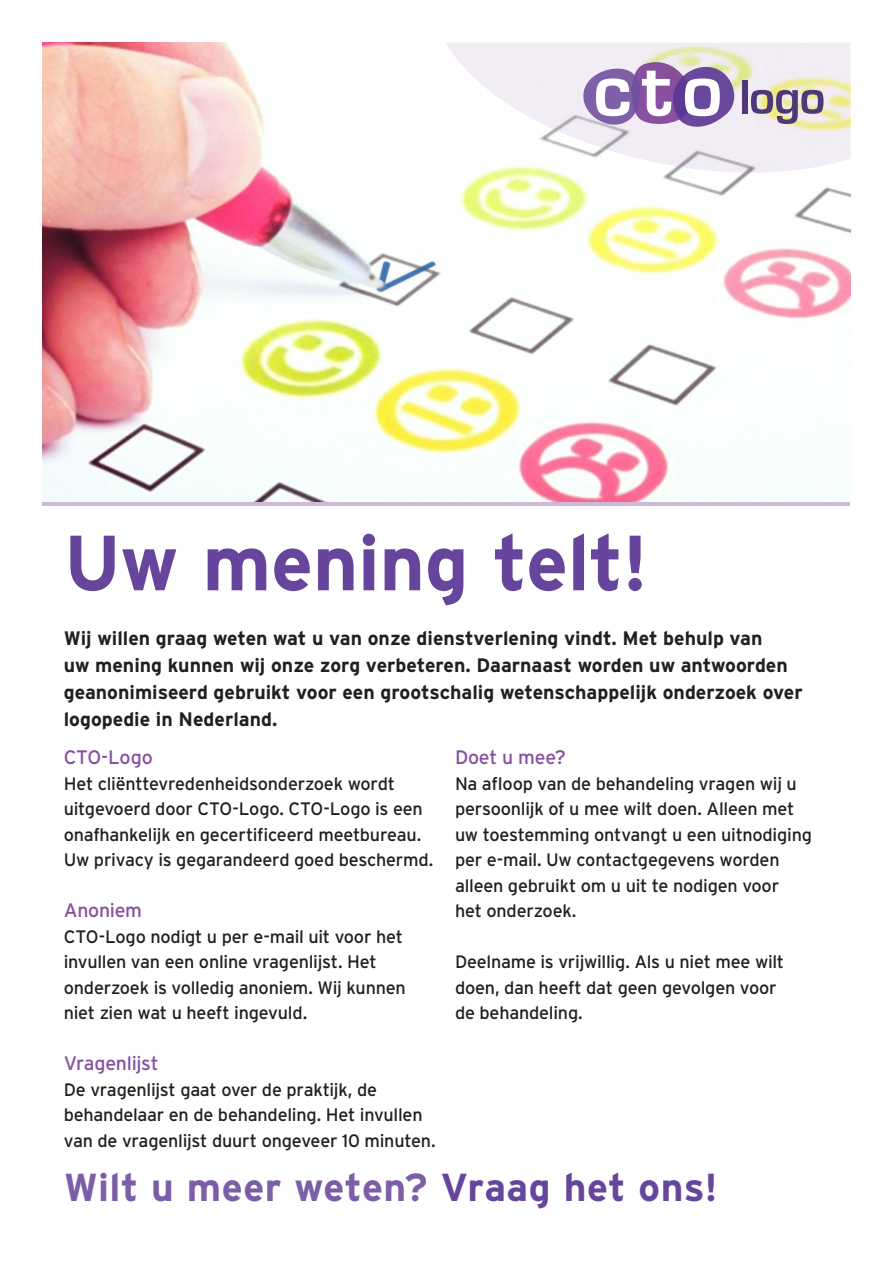
<style>
.page{position:relative;width:893px;height:1263px;background:#fff}
.page>*{position:absolute;margin:0;border:0;box-sizing:border-box;transform-origin:0 0}
.t1{font:700 78px "Interstate";letter-spacing:-.005em;color:#65469c}
.t2{font:700 50.1px "Eurostile";color:#4e387a}
.t3{font:700 39px "Interstate";letter-spacing:.01em;color:#7c5ea8}
.t4{font:700 19.5px/27px "Interstate";color:#231f20}
.t5{font:19.5px "Interstate";letter-spacing:-.015em;color:#864f9f}
.t6{font:18px/25.5px "Interstate";letter-spacing:-.015em;color:#231f20}
.s1{font-size:79.05px;color:#fff}
.s2{color:#65469c}
</style>
<div class="page">
<img style="left:43px;top:43px;width:807px;height:459px">
<svg style="left:445px;top:43px;width:405px;height:131px;fill:#f3edf5"></svg>
<svg style="left:583px;top:62px;width:151px;height:65px;background:#9273b0"></svg>
<p class="t2" style="left:593px;top:70px;width:234px"><span class="s1">cto</span> logo</p>
<p class="t1" style="left:64px;top:519px;width:586px">Uw mening telt!</p>
<p class="t4" style="left:64px;top:625px;width:740px">Wij willen graag weten wat u van onze dienstverlening vindt. Met behulp van<br>uw mening kunnen wij onze zorg verbeteren. Daarnaast worden uw antwoorden geanonimiseerd gebruikt voor een grootschalig wetenschappelijk onderzoek over logopedie in Nederland.</p>
<p class="t5" style="left:64px;top:746px;width:91px">CTO-Logo</p>
<p class="t6" style="left:64px;top:770px;width:371px">Het cliënttevredenheidsonderzoek wordt uitgevoerd door CTO-Logo. CTO-Logo is een onafhankelijk en gecertificeerd meetbureau.<br>Uw privacy is gegarandeerd goed beschermd.</p>
<p class="t5" style="left:64px;top:899px;width:80px">Anoniem</p>
<p class="t6" style="left:64px;top:923px;width:344px">CTO-Logo nodigt u per e-mail uit voor het invullen van een online vragenlijst. Het onderzoek is volledig anoniem. Wij kunnen niet zien wat u heeft ingevuld.</p>
<p class="t5" style="left:64px;top:1052px;width:96px">Vragenlijst</p>
<p class="t6" style="left:64px;top:1076px;width:373px">De vragenlijst gaat over de praktijk, de behandelaar en de behandeling. Het invullen van de vragenlijst duurt ongeveer 10 minuten.</p>
<p class="t5" style="left:455px;top:746px;width:112px">Doet u mee?</p>
<p class="t6" style="left:455px;top:770px;width:358px">Na afloop van de behandeling vragen wij u persoonlijk of u mee wilt doen. Alleen met uw toestemming ontvangt u een uitnodiging per e-mail. Uw contactgegevens worden alleen gebruikt om u uit te nodigen voor<br>het onderzoek.</p>
<p class="t6" style="left:455px;top:949px;width:331px">Deelname is vrijwillig. Als u niet mee wilt doen, dan heeft dat geen gevolgen voor de behandeling.</p>
<p class="t3" style="left:64px;top:1165px;width:656px">Wilt u meer weten? <span class="s2">Vraag het ons!</span></p>
</div>
